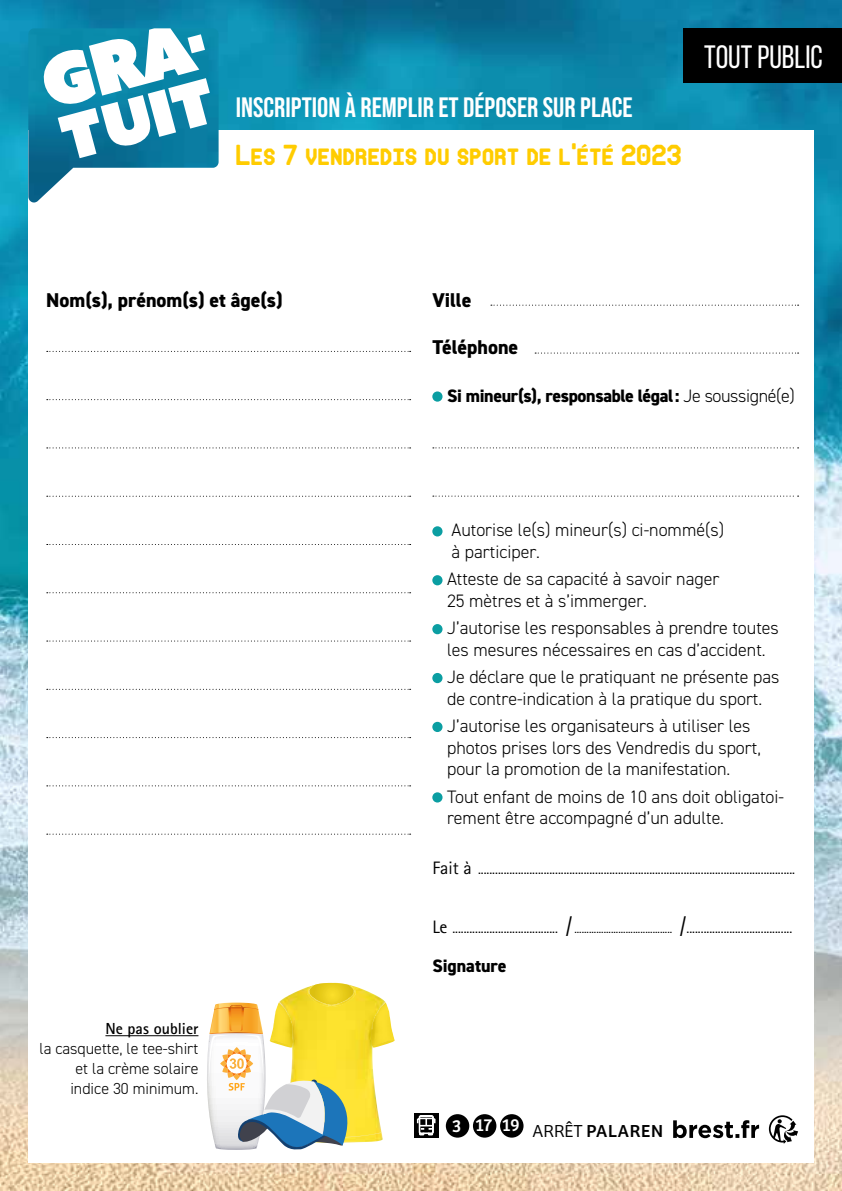
<style>
.page{position:relative;width:842px;height:1191px;background:#fff}
.page>*{position:absolute;margin:0;border:0;box-sizing:border-box;transform-origin:0 0}
.t1{font:32.4px "Bebas Neue";color:#fff}
.t2{font:700 28px "Bebas Neue Pro";color:#fff}
.t3{font:24px "Makisupa";color:#fc0}
.t4{font:800 20px "DIN2014";color:#000}
.t5{font:300 18px/21.6px "DIN2014";color:#000}
.t6{font:800 18px "DIN2014";letter-spacing:-.02em;color:#000}
.t7{font:18px "Bree";letter-spacing:.04em;color:#000}
.t8{font:800 18px "DIN2014";color:#000}
.t9{font:300 16px/20px "DIN2014";color:#000;text-align:right}
.t10{font:700 16px "Rotis Sans Serif Pro";color:#000}
.t11{font:14px "Rotis Sans Serif Pro";color:#000}
.s1{font-weight:300}
.s2{font-size:18px}
.s3{font-size:22px}
.s4{font-size:12px}
</style>
<div class="page">
<img style="left:0;top:0;width:842px;height:1191px">
<div style="left:28px;top:130px;width:786px;height:1032px;background:#fff"></div>
<img style="left:28px;top:28px;width:191px;height:174px">
<svg style="left:41px;top:28px;width:169px;height:130px"></svg>
<div style="left:683px;top:28px;width:159px;height:55px;background:#000"></div>
<img style="left:328px;top:982px;width:58px;height:161px">
<svg style="left:372px;top:1047px;width:14px;height:1px"></svg>
<img style="left:371px;top:1002px;width:24px;height:45px">
<img style="left:357px;top:1132px;width:25px;height:5px">
<hr style="left:105px;top:1035px;width:93px;height:1px;background:#000">
<svg style="left:207px;top:983px;width:150px;height:167px"></svg>
<svg style="left:414px;top:1113px;width:24px;height:24px"></svg>
<svg style="left:417px;top:1115px;width:18px;height:20px"></svg>
<div style="left:446px;top:1114px;width:23px;height:23px;background:#000;border-radius:50%"></div>
<div style="left:473px;top:1114px;width:23px;height:23px;background:#000;border-radius:50%"></div>
<div style="left:500px;top:1114px;width:23px;height:23px;background:#000;border-radius:50%"></div>
<svg style="left:673px;top:1120px;width:86px;height:18px"></svg>
<svg style="left:769px;top:1115px;width:29px;height:28px"></svg>
<svg style="left:47px;top:351px;width:364px;height:1px"></svg>
<svg style="left:47px;top:640px;width:364px;height:1px"></svg>
<svg style="left:47px;top:399px;width:364px;height:1px"></svg>
<svg style="left:47px;top:689px;width:364px;height:1px"></svg>
<svg style="left:47px;top:447px;width:364px;height:1px"></svg>
<svg style="left:47px;top:737px;width:364px;height:1px"></svg>
<svg style="left:47px;top:496px;width:364px;height:1px"></svg>
<svg style="left:47px;top:785px;width:364px;height:1px"></svg>
<svg style="left:47px;top:544px;width:364px;height:1px"></svg>
<svg style="left:47px;top:833px;width:364px;height:1px"></svg>
<div style="left:432px;top:391px;width:10px;height:11px;background:#0b9ea2;border-radius:50%"></div>
<div style="left:432px;top:526px;width:10px;height:10px;background:#0b9ea2;border-radius:50%"></div>
<div style="left:432px;top:575px;width:10px;height:10px;background:#0b9ea2;border-radius:50%"></div>
<div style="left:432px;top:624px;width:10px;height:10px;background:#0b9ea2;border-radius:50%"></div>
<div style="left:432px;top:673px;width:10px;height:10px;background:#0b9ea2;border-radius:50%"></div>
<div style="left:432px;top:722px;width:10px;height:10px;background:#0b9ea2;border-radius:50%"></div>
<div style="left:432px;top:792px;width:10px;height:10px;background:#0b9ea2;border-radius:50%"></div>
<svg style="left:433px;top:447px;width:366px;height:1px"></svg>
<svg style="left:433px;top:495px;width:366px;height:1px"></svg>
<svg style="left:491px;top:305px;width:308px;height:1px"></svg>
<svg style="left:535px;top:352px;width:264px;height:1px"></svg>
<svg style="left:47px;top:592px;width:364px;height:1px"></svg>
<h2 class="t2" style="left:236px;top:92px;width:398px">INSCRIPTION À REMPLIR ET DÉPOSER SUR PLACE</h2>
<h3 class="t3" style="left:236px;top:138px;width:448px">Les 7 vendredis du sport de l’été 2023</h3>
<h1 class="t1" style="left:704px;top:39px;width:120px">TOUT PUBLIC</h1>
<p class="t4" style="left:46px;top:287px;width:238px">Nom(s), prénom(s) et âge(s)</p>
<p class="t4" style="left:432px;top:287px;width:41px">Ville</p>
<p class="t4" style="left:432px;top:333px;width:87px">Téléphone</p>
<p class="t6" style="left:447px;top:383px;width:349px">Si mineur(s), responsable légal: <span class="s1">Je soussigné(e)</span></p>
<p class="t5" style="left:451px;top:519px;width:274px">Autorise le(s) mineur(s) ci-nommé(s) à participer.</p>
<p class="t5" style="left:447px;top:568px;width:274px">Atteste de sa capacité à savoir nager<br>25 mètres et à s’immerger.</p>
<p class="t5" style="left:447px;top:617px;width:333px">J’autorise les responsables à prendre toutes les mesures nécessaires en cas d’accident.</p>
<p class="t5" style="left:447px;top:666px;width:334px">Je déclare que le pratiquant ne présente pas de contre-indication à la pratique du sport.</p>
<p class="t5" style="left:447px;top:715px;width:315px">J’autorise les organisateurs à utiliser les photos prises lors des Vendredis du sport, pour la promotion de la manifestation.</p>
<p class="t5" style="left:447px;top:785px;width:338px">Tout enfant de moins de 10 ans doit obligatoi&shy;rement être accompagné d’un adulte.</p>
<p class="t11" style="left:432px;top:861px;width:364px"><span class="s2">Fait à</span> ...............................................................................................................</p>
<p class="t10" style="left:105px;top:1018px;width:94px">Ne pas oublier</p>
<p class="t9" style="left:39px;top:1038px;width:161px">la casquette, le tee-shirt et la crème solaire indice 30 minimum.</p>
<p class="t11" style="left:432px;top:920px;width:361px"><span class="s2">Le</span> ..................................... <span class="s3">/</span> <span class="s4">........................................</span> <span class="s3">/</span>.....................................</p>
<p class="t8" style="left:432px;top:954px;width:76px">Signature</p>
<p class="t7" style="left:452px;top:1121px;width:213px"><sup>3</sup> <sup>17</sup> <sup>19</sup> <span class="s1">ARRÊT</span> PALAREN</p>
</div>
